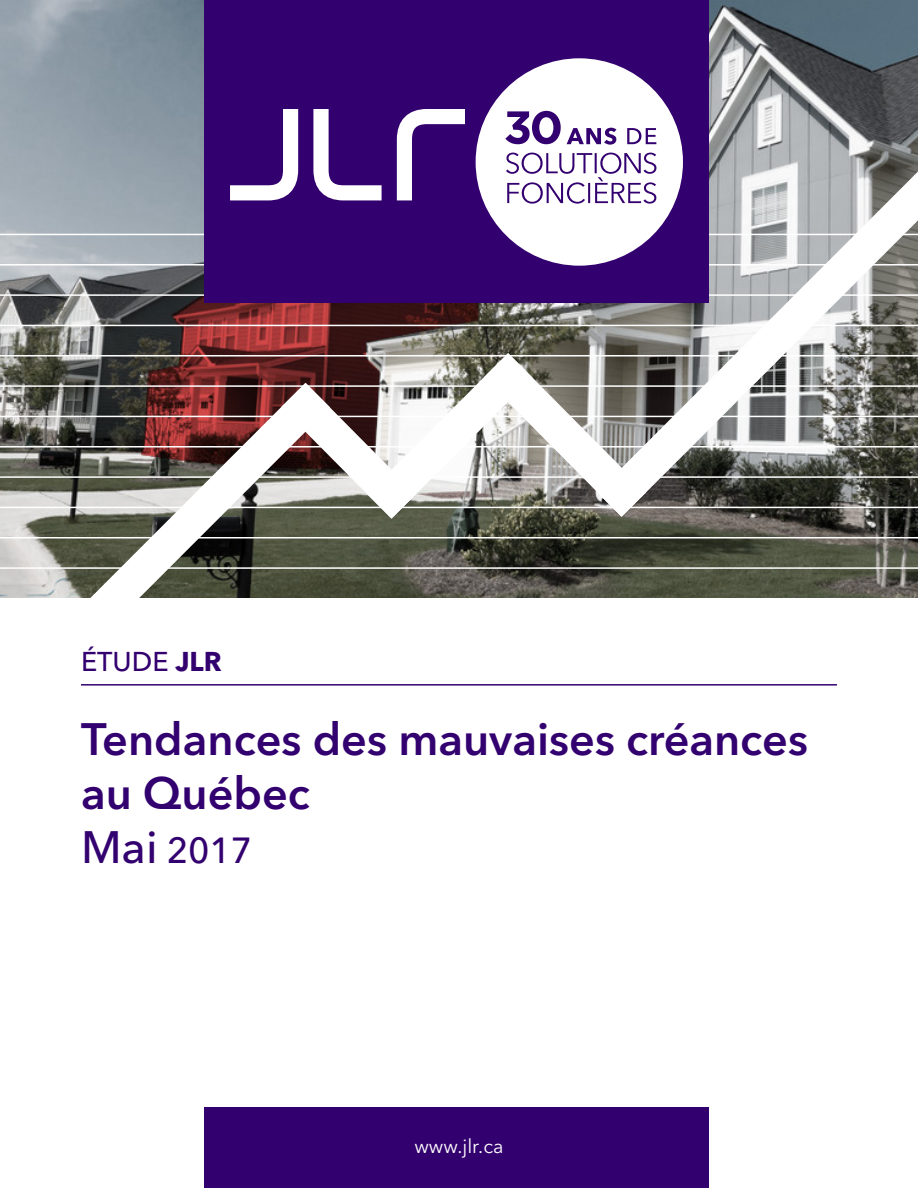
<style>
.page{position:relative;width:918px;height:1188px;background:#fff}
.page>*{position:absolute;margin:0;border:0;box-sizing:border-box;transform-origin:0 0}
.t1{font:600 45px/54px "Avenir Next LT Pro";color:#33006f}
.t2{font:500 45px "Avenir Next LT Pro";color:#33006f}
.t3{font:500 36px "Avenir Next LT Pro";color:#33006f}
.t4{font:500 27px "Avenir Next LT Pro";color:#33006f}
.t5{font:19.5px "Avenir Next LT Pro";color:#fff}
.s1{font-weight:700}
</style>
<div class="page">
<img style="left:0;top:0;width:918px;height:597px">
<hr style="left:81px;top:684px;width:756px;height:2px;background:#33006f">
<hr style="left:0;top:567px;width:918px;height:2px;background:#fff">
<hr style="left:0;top:385px;width:918px;height:2px;background:#fff">
<hr style="left:0;top:476px;width:918px;height:2px;background:#fff">
<hr style="left:0;top:294px;width:918px;height:2px;background:#fff">
<hr style="left:0;top:537px;width:918px;height:1px;background:#fff">
<hr style="left:0;top:355px;width:918px;height:2px;background:#fff">
<hr style="left:0;top:446px;width:918px;height:2px;background:#fff">
<hr style="left:0;top:264px;width:918px;height:2px;background:#fff">
<hr style="left:0;top:507px;width:918px;height:1px;background:#fff">
<hr style="left:0;top:325px;width:918px;height:1px;background:#fff">
<hr style="left:0;top:416px;width:918px;height:1px;background:#fff">
<hr style="left:0;top:234px;width:918px;height:1px;background:#fff">
<svg style="left:73px;top:383px;width:257px;height:215px"></svg>
<svg style="left:597px;top:172px;width:321px;height:345px"></svg>
<svg style="left:281px;top:353px;width:365px;height:166px"></svg>
<div style="left:204px;top:0;width:505px;height:303px;background:#33006f"></div>
<div style="left:204px;top:1107px;width:505px;height:81px;background:#33006f"></div>
<svg style="left:230px;top:109px;width:68px;height:91px"></svg>
<svg style="left:313px;top:109px;width:69px;height:91px"></svg>
<svg style="left:397px;top:109px;width:68px;height:91px"></svg>
<svg style="left:476px;top:58px;width:207px;height:208px"></svg>
<hr style="left:631px;top:213px;width:4px;height:10px;background:#fff;border-radius:50%">
<p class="t4" style="left:81px;top:645px;width:142px">ÉTUDE <span class="s1">JLR</span></p>
<p class="t1" style="left:81px;top:712px;width:729px">Tendances des mauvaises créances au Québec</p>
<p class="t3" style="left:167px;top:828px;width:87px">2017</p>
<p class="t2" style="left:81px;top:820px;width:78px">Mai</p>
<p class="t5" style="left:414px;top:1135px;width:91px">www.jlr.ca</p>
</div>
